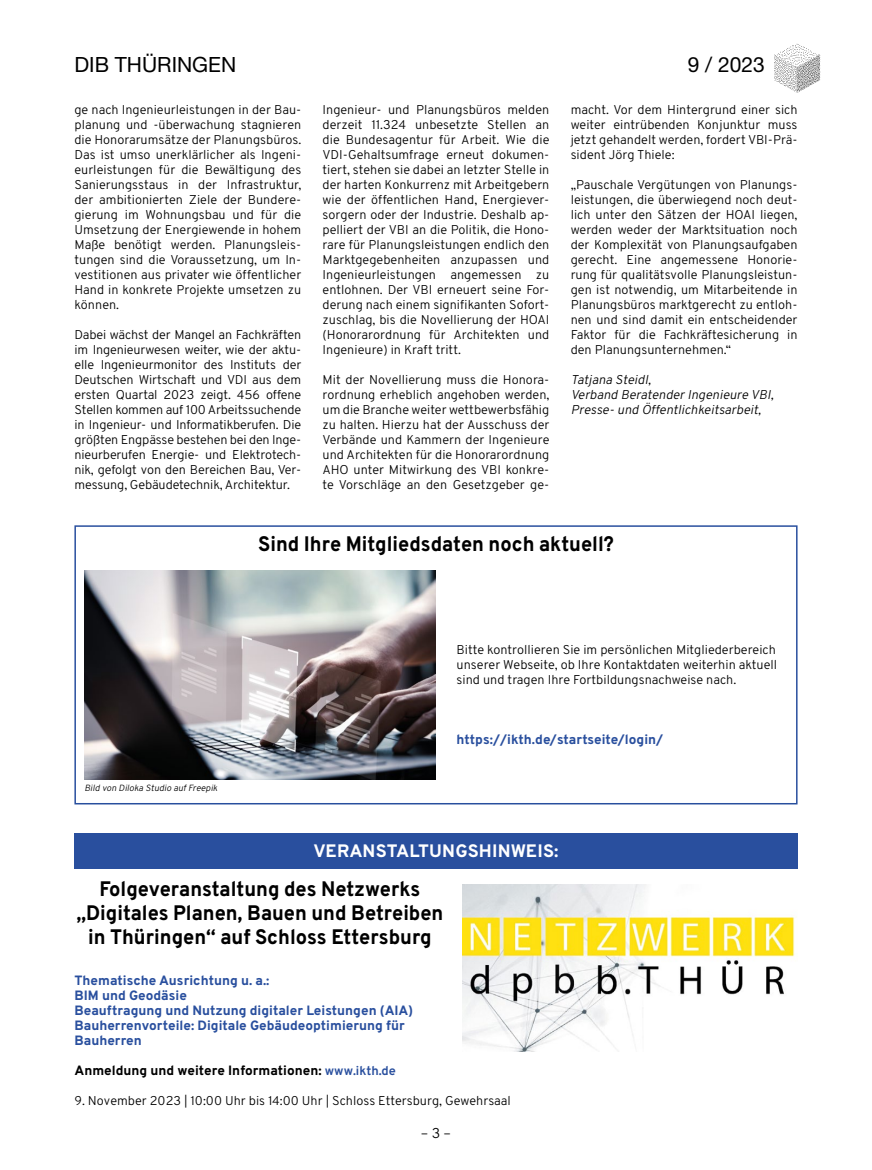
<style>
.page{position:relative;width:872px;height:1170px;background:#fff}
.page>*{position:absolute;margin:0;border:0;box-sizing:border-box;transform-origin:0 0}
.Headline_14_pt{font:800 21px/24px "Overpass";color:#000;text-align:center;scale:.95 1}
.t1{font:21px "Helvetica Neue LT Std";color:#000}
.Dachzeile{font:800 18px "Overpass";letter-spacing:.01em;color:#fff}
.t2{font:300 14.25px "Overpass";color:#000}
.Fließtext_Bold{font:800 13.5px/15px "Overpass";color:#294f9e}
.Fließtext_Bold-2{font:800 13.5px "Overpass";color:#000}
.Frage{font:800 13.5px "Overpass";color:#294f9e}
.Fließtext_Abstand{font:300 12.75px/15px "Overpass";color:#000;text-align:justify}
.Autor_Quelle{font:italic 300 12.75px "Overpass";color:#000}
.Fotocredit{font:italic 300 9px "Overpass";color:#000}
.s1{font-weight:700;font-size:12.75px;color:#294f9e}
</style>
<div class="page">
<img style="left:774px;top:44px;width:46px;height:49px">
<div style="left:74px;top:833px;width:723px;height:35px;background:#294f9e"></div>
<div style="left:74px;top:525px;width:723px;height:279px;border:2px solid #294f9e"></div>
<img style="left:84px;top:570px;width:351px;height:209px">
<img style="left:462px;top:884px;width:335px;height:167px">
<h1 class="t1" style="left:74px;top:52px;width:163px">DIB THÜRINGEN</h1>
<h1 class="t1" style="left:687px;top:52px;width:79px">9 / 2023</h1>
<p class="Fließtext_Abstand" style="left:74px;top:102px;width:228px">ge nach Ingenieurleistungen in der Bau&shy;planung und -überwachung stagnieren die Honorarumsätze der Planungsbüros.<br>Das ist umso unerklärlicher als Ingeni&shy;eurleistungen für die Bewältigung des Sanierungsstaus in der Infrastruktur, der ambitionierten Ziele der Bundere&shy;gierung im Wohnungsbau und für die Umsetzung der Energiewende in hohem Maße benötigt werden. Planungsleis&shy;tungen sind die Voraussetzung, um In&shy;vestitionen aus privater wie öffentlicher Hand in konkrete Projekte umsetzen zu können.</p>
<p class="Fließtext_Abstand" style="left:74px;top:327px;width:228px">Dabei wächst der Mangel an Fachkräften im Ingenieurwesen weiter, wie der aktu&shy;elle Ingenieurmonitor des Instituts der Deutschen Wirtschaft und VDI aus dem ersten Quartal 2023 zeigt. 456 offene Stellen kommen auf 100 Arbeitssuchende in Ingenieur- und Informatikberufen. Die größten Engpässe bestehen bei den Inge&shy;nieurberufen Energie- und Elektrotech&shy;nik, gefolgt von den Bereichen Bau, Ver&shy;messung, Gebäudetechnik, Architektur.</p>
<p class="Fließtext_Abstand" style="left:322px;top:102px;width:228px">Ingenieur- und Planungsbüros melden derzeit 11.324 unbesetzte Stellen an die Bundesagentur für Arbeit. Wie die VDI-Gehaltsumfrage erneut dokumen&shy;tiert, stehen sie dabei an letzter Stelle in der harten Konkurrenz mit Arbeitgebern wie der öffentlichen Hand, Energiever&shy;sorgern oder der Industrie. Deshalb ap&shy;pelliert der VBI an die Politik, die Hono&shy;rare für Planungsleistungen endlich den Marktgegebenheiten anzupassen und Ingenieurleistungen angemessen zu entlohnen. Der VBI erneuert seine For&shy;derung nach einem signifikanten Sofort&shy;zuschlag, bis die Novellierung der HOAI (Honorarordnung für Architekten und Ingenieure) in Kraft tritt.</p>
<p class="Fließtext_Abstand" style="left:322px;top:372px;width:228px">Mit der Novellierung muss die Honora&shy;rordnung erheblich angehoben werden, um die Branche weiter wettbewerbsfähig zu halten. Hierzu hat der Ausschuss der Verbände und Kammern der Ingenieure und Architekten für die Honorarordnung AHO unter Mitwirkung des VBI konkre&shy;te Vorschläge an den Gesetzgeber ge-</p>
<p class="Fließtext_Abstand" style="left:570px;top:102px;width:228px">macht. Vor dem Hintergrund einer sich weiter eintrübenden Konjunktur muss jetzt gehandelt werden, fordert VBI-Prä&shy;sident Jörg Thiele:</p>
<p class="Fließtext_Abstand" style="left:570px;top:177px;width:228px">„Pauschale Vergütungen von Planungs&shy;leistungen, die überwiegend noch deut&shy;lich unter den Sätzen der HOAI liegen, werden weder der Marktsituation noch der Komplexität von Planungsaufgaben gerecht. Eine angemessene Honorie&shy;rung für qualitätsvolle Planungsleistun&shy;gen ist notwendig, um Mitarbeitende in Planungsbüros marktgerecht zu entloh&shy;nen und sind damit ein entscheidender Faktor für die Fachkräftesicherung in den Planungsunternehmen.“</p>
<p class="Autor_Quelle" style="left:570px;top:372px;width:84px">Tatjana Steidl,</p>
<p class="Autor_Quelle" style="left:570px;top:387px;width:207px">Verband BeratenderIngenieure VBI,</p>
<p class="Autor_Quelle" style="left:570px;top:402px;width:195px">Presse- und Öffentlichkeitsarbeit,</p>
<p class="Headline_14_pt" style="left:258px;top:532px;width:376px">Sind Ihre Mitgliedsdaten noch aktuell?</p>
<p class="Fließtext_Abstand" style="left:456px;top:642px;width:322px">Bitte kontrollieren Sie im persönlichen Mitgliederbereich unserer Webseite, ob Ihre Kontaktdaten weiterhin aktuell sind und tragen Ihre Fortbildungsnachweise nach.</p>
<p class="Fotocredit" style="left:84px;top:782px;width:136px">Bild von Diloka Studio aufFreepik</p>
<p class="Frage" style="left:456px;top:731px;width:208px">https://ikth.de/startseite/login/</p>
<p class="Dachzeile" style="left:313px;top:839px;width:246px">VERANSTALTUNGSHINWEIS:</p>
<p class="Headline_14_pt" style="left:76px;top:877px;width:388px">Folgeveranstaltung des Netzwerks „Digitales Planen, Bauen und Betreiben in Thüringen“ auf Schloss Ettersburg</p>
<p class="Fließtext_Bold" style="left:74px;top:972px;width:197px">Thematische Ausrichtung u. a.:</p>
<p class="Fließtext_Bold" style="left:74px;top:987px;width:114px">BIM und Geodäsie</p>
<p class="Fließtext_Bold" style="left:74px;top:1002px;width:340px">Beauftragung und Nutzung digitaler Leistungen (AIA)</p>
<p class="Fließtext_Bold" style="left:74px;top:1017px;width:332px">Bauherrenvorteile: Digitale Gebäudeoptimierung für<br>Bauherren</p>
<p class="Fließtext_Bold-2" style="left:74px;top:1061px;width:323px">Anmeldung und weitere Informationen: <span class="s1">www.ikth.de</span></p>
<p class="Fließtext_Abstand" style="left:74px;top:1092px;width:438px">9. November 2023 | 10:00 Uhr bis 14:00 Uhr | Schloss Ettersburg, Gewehrsaal</p>
<p class="t2" style="left:421px;top:1124px;width:32px">– 3 –</p>
</div>
